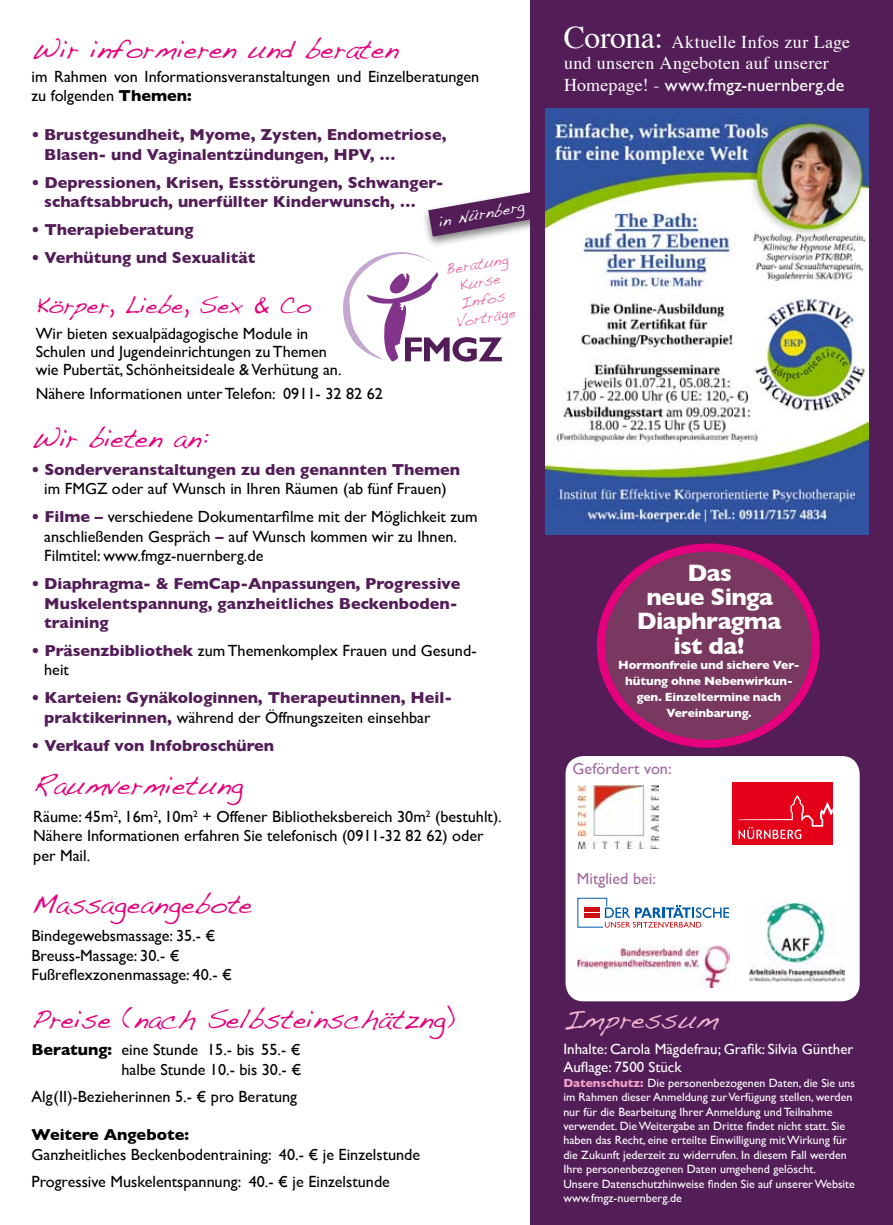
<style>
.page{position:relative;width:893px;height:1225px;background:#fff}
.page>*{position:absolute;margin:0;border:0;box-sizing:border-box;transform-origin:0 0}
.t1{font:27px "Handwriting Dakota";color:#e5007d}
.t2{font:27px "Handwriting Dakota";color:#f5b4d2}
.t3{font:700 24.3px/24.3px "Gill Sans";letter-spacing:-.02em;color:#fff;text-align:center}
.t4{font:24px "Handwriting Dakota";letter-spacing:.005em;color:#e5007d}
.t5{font:18px/21.6px "Times";letter-spacing:.015em;color:#fff}
.t6{font:18px "Gill Sans";color:#fff}
.t7{font:16.2px/19.5px "Gill Sans";color:#000}
.t8{font:700 16.2px/19.5px "Gill Sans";color:#531e58}
.t9{font:16.2px "Gill Sans";color:#a06aa1}
.t10{font:700 16.2px "Gill Sans";color:#000}
.t11{font:15.9px "Handwriting Dakota";color:#fff}
.t12{font:15px/18px "Gill Sans";color:#fff}
.t13{font:15px/18px "Handwriting Dakota";color:#e76ca6;text-align:center}
.t14{font:700 12.15px/15.8px "Gill Sans";letter-spacing:-.01em;color:#fff;text-align:center}
.t15{font:12px/14.4px "Gill Sans";color:#fff}
.s1{font-weight:700}
.s2{font-weight:700;color:#531e58}
.s3{font-weight:400;color:#000}
.s4{font-size:31.5px}
.s5{font-family:"Times"}
.s6{font-weight:700;color:#f3a1c6}
</style>
<div class="page">
<div style="left:420px;top:183px;width:151px;height:65px;background:#000;opacity:.5"></div>
<svg style="left:428px;top:187px;width:102px;height:50px"></svg>
<div style="left:530px;top:0;width:363px;height:1225px;background:#531e58"></div>
<svg style="left:343px;top:252px;width:159px;height:110px"></svg>
<div style="left:566px;top:756px;width:294px;height:245px;background:#fff;border-radius:18px"></div>
<svg style="left:577px;top:897px;width:152px;height:30px"></svg>
<div style="left:732px;top:782px;width:101px;height:63px;background:#e30018"></div>
<svg style="left:739px;top:795px;width:94px;height:44px"></svg>
<img style="left:749px;top:904px;width:96px;height:77px">
<img style="left:578px;top:945px;width:151px;height:42px">
<img style="left:578px;top:786px;width:80px;height:62px">
<div style="left:601px;top:547px;width:215px;height:197px;background:#78385f;border-radius:50%"></div>
<div style="left:597px;top:543px;width:223px;height:205px;border:8px solid #e5007d;border-radius:50%"></div>
<img style="left:545px;top:108px;width:324px;height:426px">
<h1 class="t1" style="left:31px;top:33px;width:368px">Wir informieren und beraten</h1>
<p class="t7" style="left:31px;top:66px;width:449px">im Rahmen von Informationsveranstaltungen und Einzelberatungen zu folgenden <span class="s1">Themen:</span></p>
<p class="t8" style="left:44px;top:125px;width:404px;text-indent:-13px">• Brustgesundheit, Myome, Zysten, Endometriose,<br>Blasen- und Vaginalentzündungen, HPV, …</p>
<p class="t8" style="left:44px;top:172px;width:401px;text-indent:-13px">• Depressionen, Krisen, Essstörungen, Schwanger&shy;schaftsabbruch, unerfüllter Kinderwunsch, …</p>
<p class="t8" style="left:31px;top:219px;width:164px">• Therapieberatung</p>
<p class="t8" style="left:31px;top:247px;width:225px">• Verhütung und Sexualität</p>
<p class="t11" style="left:437px;top:213px;width:88px;rotate:-11deg">in Nürnberg</p>
<p class="t13" style="left:444px;top:260px;width:65px;rotate:-10deg">Beratung<br>Kurse<br>Infos<br>Vorträge</p>
<h3 class="t4" style="left:36px;top:290px;width:277px">Körper, Liebe, Sex &amp; Co</h3>
<p class="t7" style="left:36px;top:324px;width:307px;line-height:18px">Wir bieten sexualpädagogische Module in<br>Schulen und Jugendeinrichtungen zu Themen wie Pubertät, Schönheitsideale &amp; Verhütung an.</p>
<p class="t7" style="left:36px;top:384px;width:349px">Nähere Informationen unter Telefon: 0911- 32 82 62</p>
<h1 class="t1" style="left:31px;top:422px;width:179px">Wir bieten an:</h1>
<p class="t8" style="left:31px;top:459px;width:430px">• Sonderveranstaltungen zu den genannten Themen</p>
<p class="t7" style="left:44px;top:479px;width:404px">im FMGZ oder auf Wunsch in Ihren Räumen (ab fünf Frauen)</p>
<p class="t7" style="left:44px;top:507px;width:435px;text-indent:-13px"><span class="s2">• Filme –</span> verschiedene Dokumentarfilme mit der Möglichkeit zum anschließenden Gespräch <span class="s2">–</span> auf Wunsch kommen wir zu Ihnen.<br>Filmtitel: www.fmgz-nuernberg.de</p>
<p class="t8" style="left:44px;top:573px;width:418px;text-indent:-13px">• Diaphragma- &amp; FemCap-Anpassungen, Progressive<br>Muskelentspannung, ganzheitliches Beckenboden&shy;training</p>
<p class="t7" style="left:44px;top:640px;width:434px;text-indent:-13px"><span class="s2">• Präsenzbibliothek</span> zum Themenkomplex Frauen und Gesund&shy;heit</p>
<p class="t8" style="left:31px;top:688px;width:422px;text-align:center">• Karteien: Gynäkologinnen, Therapeutinnen, Heil&shy;praktikerinnen, <span class="s3">während der Öffnungszeiten einsehbar</span></p>
<p class="t8" style="left:31px;top:735px;width:244px">• Verkauf von Infobroschüren</p>
<h1 class="t1" style="left:33px;top:769px;width:211px">Raumvermietung</h1>
<p class="t7" style="left:33px;top:806px;width:470px">Räume: 45m<sup>2</sup>, 16m<sup>2</sup>, 10m<sup>2</sup> + Offener Bibliotheksbereich 30m<sup>2</sup> (bestuhlt).<br>Nähere Informationen erfahren Sie telefonisch (0911-32 82 62) oder per Mail.</p>
<h1 class="t1" style="left:31px;top:888px;width:222px">Massageangebote</h1>
<p class="t7" style="left:31px;top:926px;width:202px">Bindegewebsmassage: 35.- €<br>Breuss-Massage: 30.- €<br>Fußreflexzonenmassage: 40.- €</p>
<h1 class="t1" style="left:31px;top:1003px;width:425px">Preise (nach Selbsteinschätzng)</h1>
<p class="t7" style="left:31px;top:1039px;width:271px;text-align:right"><span class="s1">Beratung:</span> eine Stunde 15.- bis 55.- € halbe Stunde 10.- bis 30.- €</p>
<p class="t7" style="left:31px;top:1086px;width:267px">Alg(II)-Bezieherinnen 5.- € pro Beratung</p>
<p class="t10" style="left:31px;top:1122px;width:159px">Weitere Angebote:</p>
<p class="t7" style="left:31px;top:1140px;width:390px;line-height:27px">Ganzheitliches Beckenbodentraining: 40.- € je Einzelstunde<br>Progressive Muskelentspannung: 40.- € je Einzelstunde</p>
<p class="t5" style="left:564px;top:29px;width:288px"><span class="s4">Corona:</span> Aktuelle Infos zur Lage und unseren Angeboten auf unserer</p>
<p class="t6" style="left:564px;top:74px;width:282px"><span class="s5">Homepage! -</span> www.fmgz-nuernberg.de</p>
<h2 class="t3" style="left:637px;top:560px;width:146px">Das<br>neue Singa<br>Diaphragma ist da!</h2>
<p class="t14" style="left:618px;top:657px;width:183px">Hormonfreie und sichere Ver&shy;hütung ohne Nebenwirkun&shy;gen. Einzeltermine nach<br>Vereinbarung.</p>
<p class="t9" style="left:573px;top:759px;width:100px">Gefördert von:</p>
<p class="t9" style="left:577px;top:869px;width:81px">Mitglied bei:</p>
<h1 class="t2" style="left:563px;top:1002px;width:157px">Impressum</h1>
<p class="t12" style="left:563px;top:1040px;width:292px">Inhalte: Carola Mägdefrau; Grafik: Silvia Günther<br>Auflage: 7500 Stück</p>
<p class="t15" style="left:563px;top:1075px;width:293px"><span class="s6">Datenschutz:</span> Die personenbezogenen Daten, die Sie uns im Rahmen dieser Anmeldung zur Verfügung stellen, werden nur für die Bearbeitung Ihrer Anmeldung und Teilnahme verwendet. Die Weitergabe an Dritte findet nicht statt. Sie haben das Recht, eine erteilte Einwilligung mit Wirkung für die Zukunft jederzeit zu widerrufen. In diesem Fall werden Ihre personenbezogenen Daten umgehend gelöscht.<br>Unsere Datenschutzhinweise finden Sie auf unserer Website www.fmgz-nuernberg.de</p>
</div>
